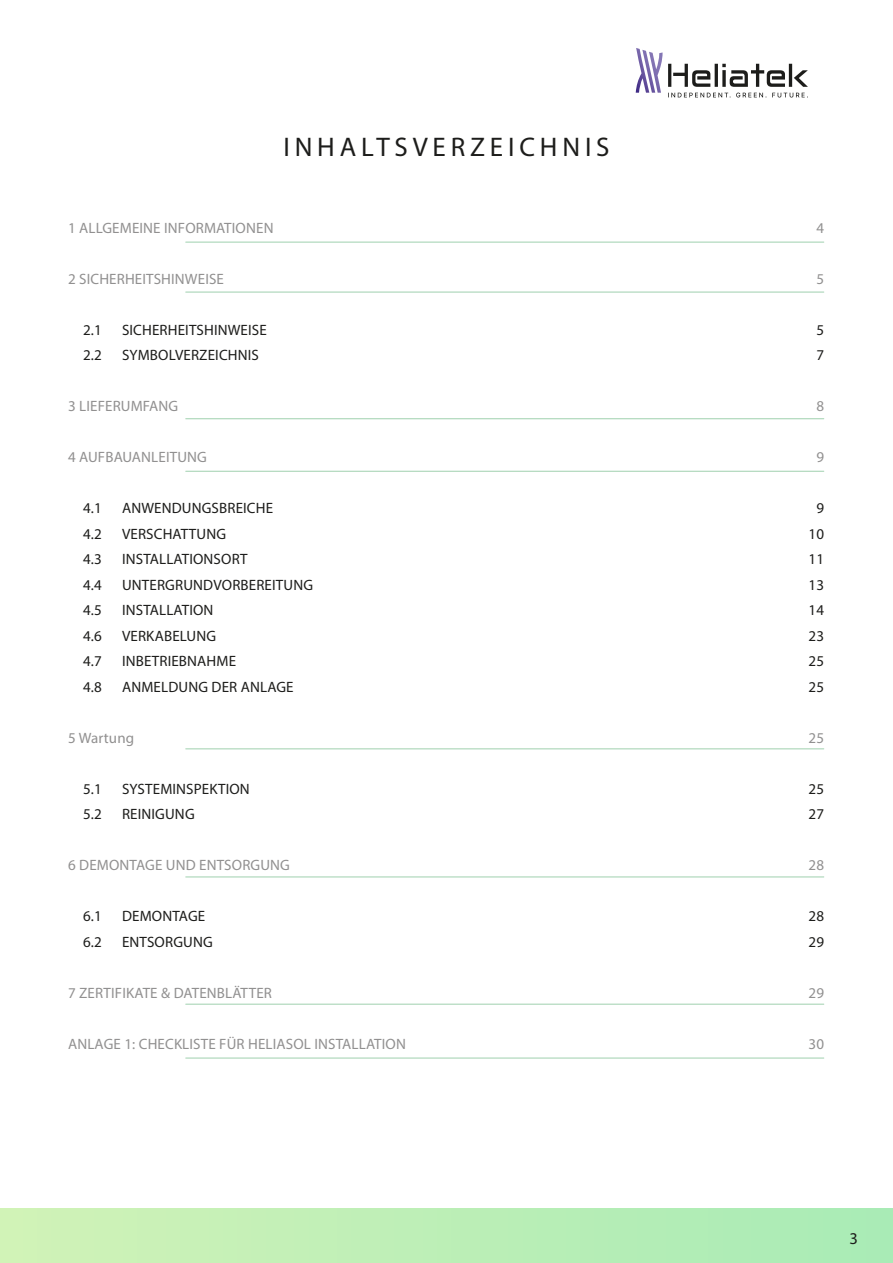
<style>
.page{position:relative;width:893px;height:1263px;background:#fff}
.page>*{position:absolute;margin:0;border:0;box-sizing:border-box;transform-origin:0 0}
.t1{font:27px "Myriad Pro";letter-spacing:.18em;color:#1d1d1b}
.t2{font:16.5px "Myriad Pro";color:#1d1d1b}
.t3{font:15px/25.5px "Myriad Pro";letter-spacing:.01em;color:#1d1d1b}
.t4{font:15px "Myriad Pro";letter-spacing:.01em;color:#919090}
</style>
<div class="page">
<svg style="left:636px;top:48px;width:172px;height:49px"></svg>
<hr style="left:186px;top:242px;width:638px;height:1px;background:#9fd0ae">
<hr style="left:186px;top:292px;width:638px;height:1px;background:#9fd0ae">
<hr style="left:186px;top:418px;width:638px;height:1px;background:#9fd0ae">
<hr style="left:186px;top:471px;width:638px;height:1px;background:#9fd0ae">
<hr style="left:186px;top:876px;width:638px;height:1px;background:#9fd0ae">
<hr style="left:186px;top:1004px;width:638px;height:1px;background:#9fd0ae">
<hr style="left:186px;top:1058px;width:638px;height:1px;background:#9fd0ae">
<hr style="left:186px;top:748px;width:638px;height:1px;background:#9fd0ae">
<h1 class="t1" style="left:283px;top:130px;width:328px">INHALTSVERZEICHNIS</h1>
<p class="t4" style="left:68px;top:218px;width:207px">1 ALLGEMEINE INFORMATIONEN</p>
<p class="t4" style="left:816px;top:218px;width:9px">4</p>
<p class="t4" style="left:68px;top:269px;width:157px">2 SICHERHEITSHINWEISE</p>
<p class="t4" style="left:816px;top:269px;width:9px">5</p>
<p class="t3" style="left:83px;top:316px;width:20px">2.1</p>
<p class="t3" style="left:122px;top:316px;width:146px">SICHERHEITSHINWEISE</p>
<p class="t3" style="left:83px;top:342px;width:20px">2.2</p>
<p class="t3" style="left:122px;top:342px;width:138px">SYMBOLVERZEICHNIS</p>
<p class="t3" style="left:816px;top:316px;width:9px">5<br>7</p>
<p class="t4" style="left:68px;top:397px;width:112px">3 LIEFERUMFANG</p>
<p class="t4" style="left:816px;top:397px;width:9px">8</p>
<p class="t4" style="left:68px;top:448px;width:140px">4 AUFBAUANLEITUNG</p>
<p class="t4" style="left:816px;top:448px;width:9px">9</p>
<p class="t3" style="left:83px;top:495px;width:20px">4.1</p>
<p class="t3" style="left:122px;top:495px;width:153px">ANWENDUNGSBREICHE</p>
<p class="t3" style="left:83px;top:520px;width:20px">4.2</p>
<p class="t3" style="left:122px;top:520px;width:106px">VERSCHATTUNG</p>
<p class="t3" style="left:83px;top:546px;width:20px">4.3</p>
<p class="t3" style="left:122px;top:546px;width:127px">INSTALLATIONSORT</p>
<p class="t3" style="left:83px;top:571px;width:20px">4.4</p>
<p class="t3" style="left:122px;top:571px;width:193px">UNTERGRUNDVORBEREITUNG</p>
<p class="t3" style="left:83px;top:597px;width:20px">4.5</p>
<p class="t3" style="left:122px;top:597px;width:93px">INSTALLATION</p>
<p class="t3" style="left:83px;top:622px;width:20px">4.6</p>
<p class="t3" style="left:122px;top:622px;width:96px">VERKABELUNG</p>
<p class="t3" style="left:83px;top:648px;width:20px">4.7</p>
<p class="t3" style="left:122px;top:648px;width:116px">INBETRIEBNAHME</p>
<p class="t3" style="left:83px;top:673px;width:20px">4.8</p>
<p class="t3" style="left:122px;top:673px;width:173px">ANMELDUNG DER ANLAGE</p>
<p class="t3" style="left:809px;top:495px;width:17px;text-align:center">9<br>10<br>11<br>13<br>14<br>23<br>25<br>25</p>
<p class="t4" style="left:68px;top:728px;width:68px">5 Wartung</p>
<p class="t3" style="left:83px;top:775px;width:20px">5.1</p>
<p class="t3" style="left:122px;top:775px;width:129px">SYSTEMINSPEKTION</p>
<p class="t3" style="left:83px;top:801px;width:20px">5.2</p>
<p class="t3" style="left:122px;top:801px;width:74px">REINIGUNG</p>
<p class="t4" style="left:809px;top:728px;width:17px">25</p>
<p class="t3" style="left:809px;top:775px;width:17px">25<br>27</p>
<p class="t4" style="left:68px;top:856px;width:223px">6 DEMONTAGE UND ENTSORGUNG</p>
<p class="t4" style="left:809px;top:856px;width:17px">28</p>
<p class="t3" style="left:83px;top:903px;width:20px">6.1</p>
<p class="t3" style="left:122px;top:903px;width:85px">DEMONTAGE</p>
<p class="t3" style="left:83px;top:928px;width:20px">6.2</p>
<p class="t3" style="left:122px;top:928px;width:92px">ENTSORGUNG</p>
<p class="t4" style="left:68px;top:983px;width:205px">7 ZERTIFIKATE &amp; DATENBLÄTTER</p>
<p class="t4" style="left:68px;top:1034px;width:339px">ANLAGE 1: CHECKLISTE FÜR HELIASOL INSTALLATION</p>
<p class="t3" style="left:809px;top:903px;width:17px">28<br>29</p>
<p class="t4" style="left:809px;top:983px;width:17px">29</p>
<p class="t4" style="left:809px;top:1034px;width:17px">30</p>
<p class="t2" style="left:850px;top:1229px;width:10px">3</p>
</div>
